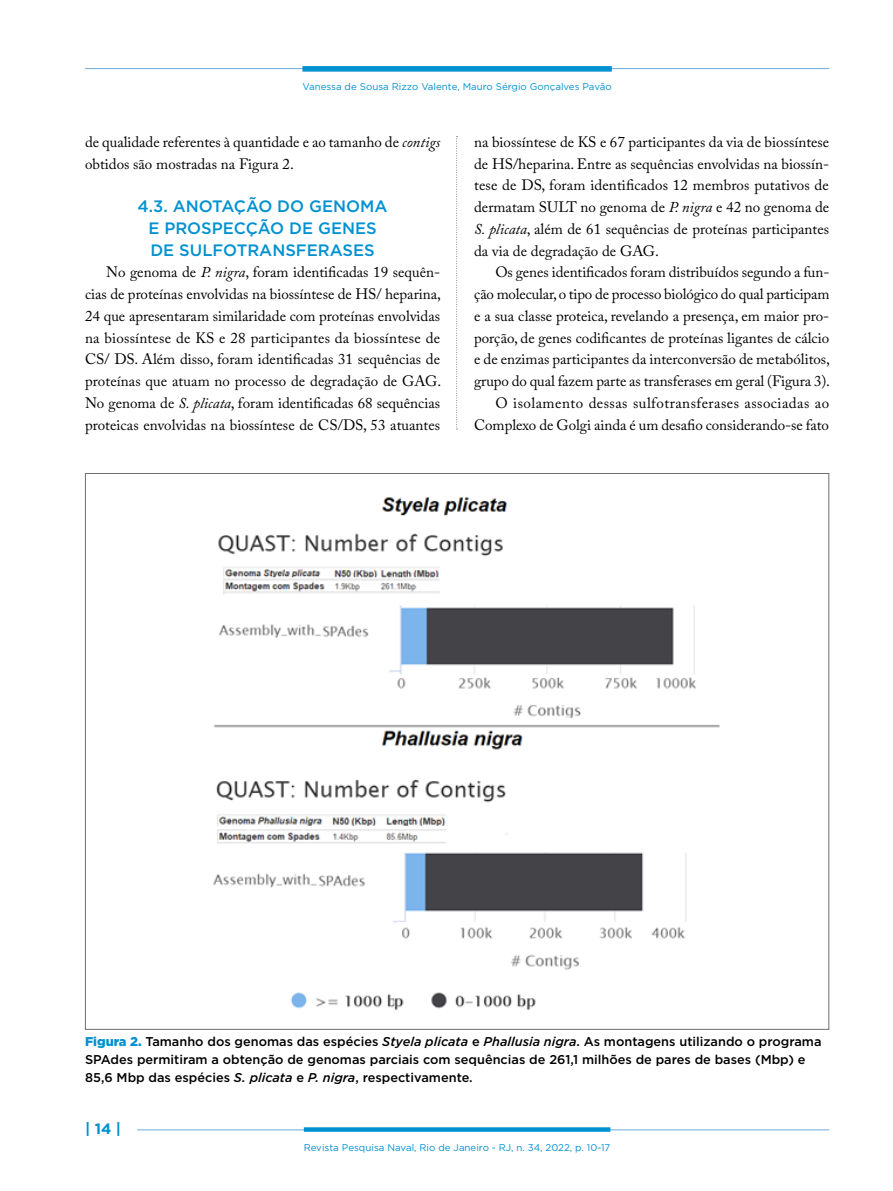
<style>
.page{position:relative;width:893px;height:1191px;background:#fff}
.page>*{position:absolute;margin:0;border:0;box-sizing:border-box;transform-origin:0 0}
.t1{font:500 16.5px/21.8px "Gotham";color:#0091d1;text-align:center}
.t2{font:15px/21.8px "Adobe Caslon Pro";color:#000;text-align:justify}
.t3{font:700 15px "Gotham";color:#0091d1}
.t4{font:500 12.75px/18px "Gotham";color:#000}
.t5{font:9.75px "Gotham";color:#0091d1}
.s1{font-style:italic}
.s2{font-weight:900;color:#0091d1}
</style>
<div class="page">
<hr style="left:87px;top:1129px;width:742px;height:1px;background:#6baadc">
<hr style="left:85px;top:68px;width:744px;height:1px;background:#6baadc">
<div style="left:302px;top:66px;width:310px;height:6px;background:#0091d1"></div>
<svg style="left:304px;top:1127px;width:306px;height:4px"></svg>
<div style="left:85px;top:1122px;width:51px;height:12px;background:#fff"></div>
<svg style="left:456px;top:136px;width:2px;height:293px"></svg>
<img style="left:213px;top:497px;width:507px;height:513px">
<p class="t5" style="left:302px;top:80px;width:311px">Vanessa de Sousa Rizzo Valente, Mauro Sérgio Gonçalves Pavão</p>
<p class="t2" style="left:85px;top:131px;width:357px">de qualidade referentes à quantidade e ao tamanho de <span class="s1">contigs </span>obtidos são mostradas na Figura 2.</p>
<p class="t1" style="left:138px;top:195px;width:252px">4.3. ANOTAÇÃO DO GENOMA<br>E PROSPECÇÃO DE GENES<br>DE SULFOTRANSFERASES</p>
<p class="t2" style="left:85px;top:261px;width:358px;text-indent:21px">No genoma de <span class="s1">P. nigra</span>, foram identificadas 19 sequên&shy;cias de proteínas envolvidas na biossíntese de HS/ heparina, 24 que apresentaram similaridade com proteínas envolvidas na biossíntese de KS e 28 participantes da biossíntese de CS/ DS. Além disso, foram identificadas 31 sequências de proteínas que atuam no processo de degradação de GAG.<br>No genoma de <span class="s1">S. plicata</span>, foram identificadas 68 sequências proteicas envolvidas na biossíntese de CS/DS, 53 atuantes</p>
<p class="t2" style="left:474px;top:131px;width:357px">na biossíntese de KS e 67 participantes da via de biossíntese de HS/heparina. Entre as sequências envolvidas na biossín&shy;tese de DS, foram identificados 12 membros putativos de dermatam SULT no genoma de <span class="s1">P. nigra</span> e 42 no genoma de <span class="s1">S. plicata</span>, além de 61 sequências de proteínas participantes da via de degradação de GAG.</p>
<p class="t2" style="left:474px;top:261px;width:357px;text-align:right">Os genes identificados foram distribuídos segundo a fun&shy;ção molecular, o tipo de processo biológico do qual participam e a sua classe proteica, revelando a presença, em maior pro&shy;porção, de genes codificantes de proteínas ligantes de cálcio e de enzimas participantes da interconversão de metabólitos, grupo do qual fazem parte as transferases em geral (Figura 3).<br>O isolamento dessas sulfotransferases associadas ao Complexo de Golgi ainda é um desafio considerando-se fato</p>
<p class="t4" style="left:85px;top:1032px;width:738px"><span class="s2">Figura 2.</span> Tamanho dos genomas das espécies <span class="s1">Styela plicata</span> e <span class="s1">Phallusia nigra</span>. As montagens utilizando o programa<br>SPAdes permitiram a obtenção de genomas parciais com sequências de 261,1 milhões de pares de bases (Mbp) e<br>85,6 Mbp das espécies <span class="s1">S. plicata</span> e <span class="s1">P. nigra</span>, respectivamente.</p>
<p class="t3" style="left:85px;top:1118px;width:38px">| 14 |</p>
<p class="t5" style="left:304px;top:1141px;width:308px">Revista Pesquisa Naval, Rio de Janeiro - RJ, n. 34, 2022, p. 10-17</p>
</div>
